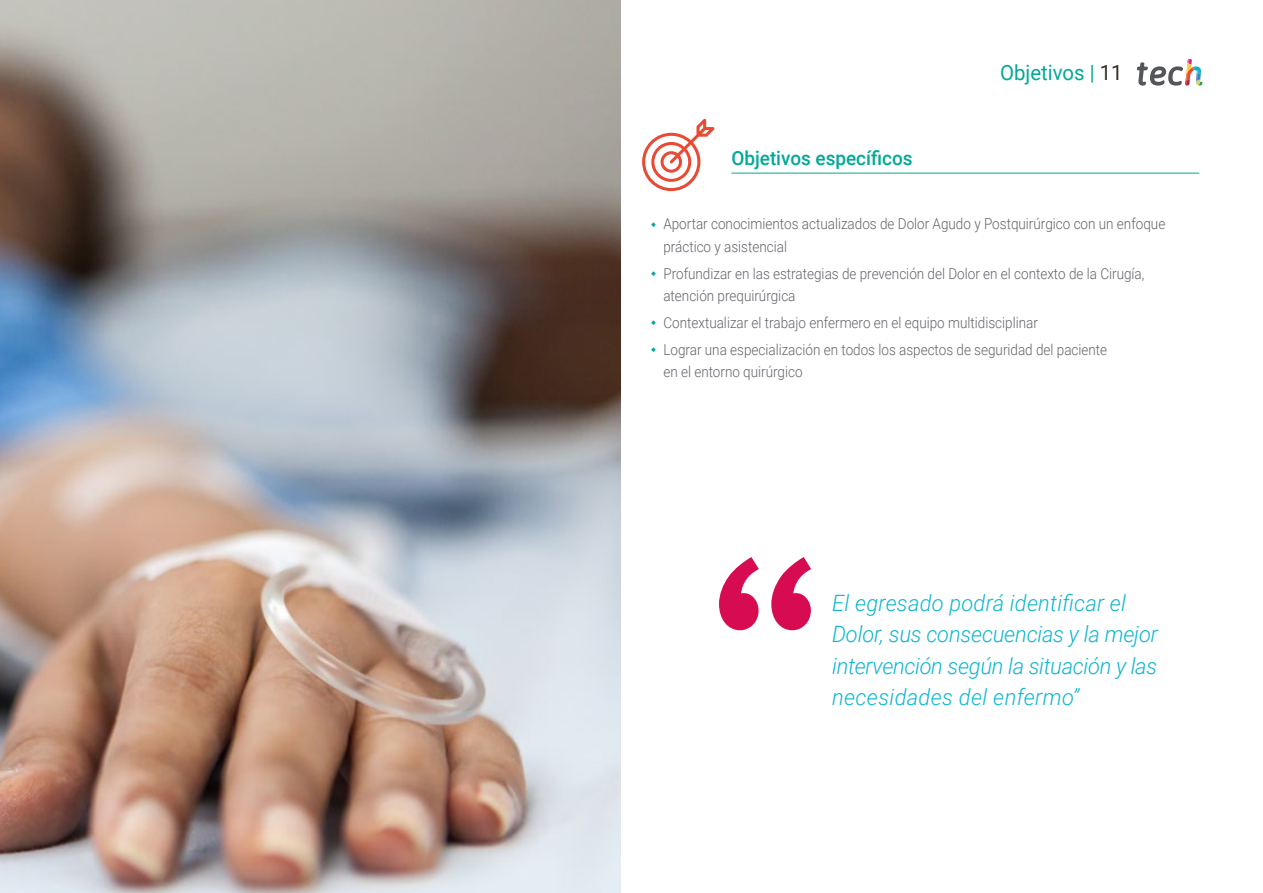
<style>
.page{position:relative;width:1263px;height:893px;background:#fff}
.page>*{position:absolute;margin:0;border:0;box-sizing:border-box;transform-origin:0 0}
.t1{font:italic 300 22.5px/31.5px "Roboto";letter-spacing:-.01em;color:#0fb6cf}
.t2{font:21px "Roboto";color:#00a996}
.t3{font:500 19.5px "Roboto";color:#00a996}
.t4{font:300 15px/22.5px "Roboto";color:#61646a;scale:.9 1}
.s1{color:#312e20}
</style>
<div class="page">
<img style="left:0;top:0;width:621px;height:893px">
<hr style="left:731px;top:173px;width:468px;height:1px;background:#00a996">
<svg style="left:642px;top:119px;width:72px;height:72px"></svg>
<svg style="left:719px;top:557px;width:92px;height:73px"></svg>
<svg style="left:1137px;top:59px;width:65px;height:27px"></svg>
<h3 class="t3" style="left:731px;top:144px;width:183px">Objetivos específicos</h3>
<h2 class="t2" style="left:1000px;top:57px;width:124px">Objetivos | <span class="s1">11</span></h2>
<p class="t4" style="left:663px;top:212px;width:559px">Aportar conocimientos actualizados de Dolor Agudo y Postquirúrgico con un enfoque práctico y asistencial</p>
<p class="t4" style="left:663px;top:261px;width:536px">Profundizar en las estrategias de prevención del Dolor en el contexto de la Cirugía, atención prequirúrgica</p>
<p class="t4" style="left:663px;top:309px;width:495px;line-height:26.7px">Contextualizar el trabajo enfermero en el equipo multidisciplinar<br>Lograr una especialización en todos los aspectos de seguridad del paciente</p>
<p class="t4" style="left:663px;top:360px;width:156px">en el entorno quirúrgico</p>
<h1 class="t1" style="left:832px;top:586px;width:327px">El egresado podrá identificar el Dolor, sus consecuencias y la mejor intervención según la situación y las necesidades del enfermo”</h1>
</div>
